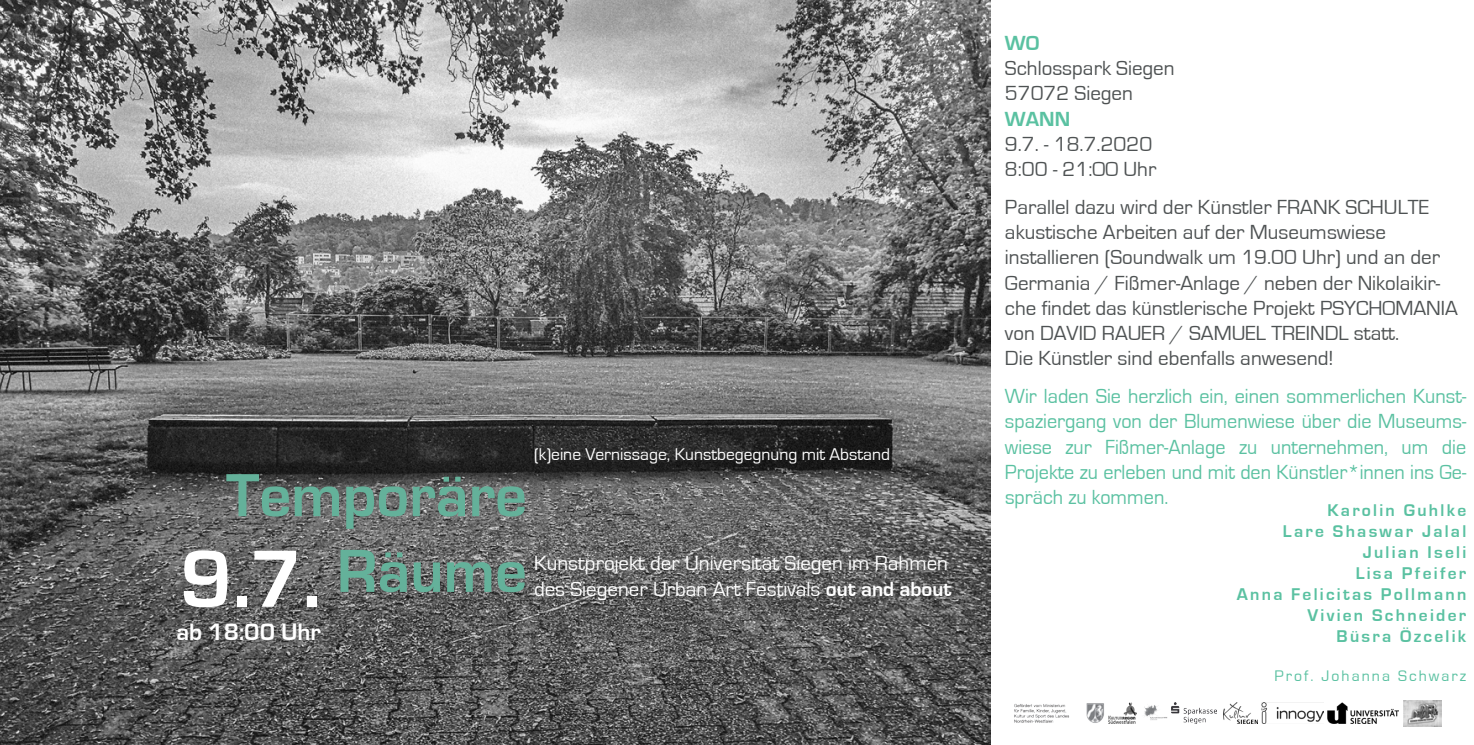
<style>
.page{position:relative;width:1474px;height:745px;background:#fff}
.page>*{position:absolute;margin:0;border:0;box-sizing:border-box;transform-origin:0 0}
.t1{font:700 84px "Eurostile";color:#fff}
.t2{font:700 63px/75.6px "Eurostile";color:#64b19a;text-align:right}
.t3{font:700 24.5px "Eurostile";color:#fff}
.t4{font:21px/25.2px "Eurostile";color:#4e5253}
.t5{font:21px/25.2px "Eurostile";color:#5ac1a1;text-align:justify;scale:.96 1}
.t6{font:21px/25.2px "Eurostile";color:#fff}
.t7{font:700 21px "Eurostile";color:#5ac1a1}
.t8{font:700 17.5px/21px "Eurostile";letter-spacing:.13em;color:#5ac1a1;text-align:right}
.t9{font:17.5px "Eurostile";color:#fff}
.t10{font:15.75px "Eurostile";letter-spacing:.13em;color:#5ac1a1}
.s1{font-weight:700}
</style>
<div class="page">
<img style="left:0;top:0;width:990px;height:744px">
<img style="left:1014px;top:703px;width:90px;height:19px">
<img style="left:1261px;top:702px;width:62px;height:20px">
<img style="left:1144px;top:705px;width:24px;height:15px">
<img style="left:1403px;top:700px;width:38px;height:25px">
<img style="left:1108px;top:702px;width:28px;height:20px">
<img style="left:1223px;top:702px;width:34px;height:20px">
<img style="left:1171px;top:702px;width:45px;height:20px">
<img style="left:1327px;top:702px;width:71px;height:20px">
<h2 class="t2" style="left:226px;top:458px;width:302px">Temporäre<br>Räume</h2>
<h1 class="t1" style="left:180px;top:533px;width:143px">9.7.</h1>
<p class="t3" style="left:176px;top:618px;width:146px">ab 18:00 Uhr</p>
<p class="t9" style="left:534px;top:445px;width:357px">(k)eine Vernissage, Kunstbegegnung mit Abstand</p>
<p class="t6" style="left:534px;top:551px;width:419px">Kunstprojekt der Universität Siegen im Rahmen des Siegener Urban Art Festivals <span class="s1">out and about</span></p>
<p class="t7" style="left:1005px;top:32px;width:36px">WO</p>
<p class="t4" style="left:1005px;top:56px;width:171px">Schlosspark Siegen<br>57072 Siegen</p>
<p class="t7" style="left:1005px;top:107px;width:67px">WANN</p>
<p class="t4" style="left:1005px;top:132px;width:153px">9.7. - 18.7.2020<br>8:00 - 21:OO Uhr</p>
<p class="t4" style="left:1005px;top:195px;width:454px">Parallel dazu wird der Künstler FRANK SCHULTE akustische Arbeiten auf der Museumswiese installieren (Soundwalk um 19.00 Uhr) und an der Germania / Fißmer-Anlage / neben der Nikolaikir&shy;che findet das künstlerische Projekt PSYCHOMANIA von DAVID RAUER / SAMUEL TREINDL statt.<br>Die Künstler sind ebenfalls anwesend!</p>
<p class="t5" style="left:1005px;top:384px;width:482px">Wir laden Sie herzlich ein, einen sommerlichen Kunst&shy;spaziergang von der Blumenwiese über die Museums&shy;wiese zur Fißmer-Anlage zu unternehmen, um die Projekte zu erleben und mit den Künstler*innen ins Ge&shy;spräch zu kommen.</p>
<p class="t8" style="left:1236px;top:499px;width:231px">Karolin Guhlke<br>Lare Shaswar Jalal<br>Julian Iseli<br>Lisa Pfeifer<br>Anna Felicitas Pollmann<br>Vivien Schneider<br>Büsra Özcelik</p>
<p class="t10" style="left:1274px;top:667px;width:193px">Prof. Johanna Schwarz</p>
</div>
